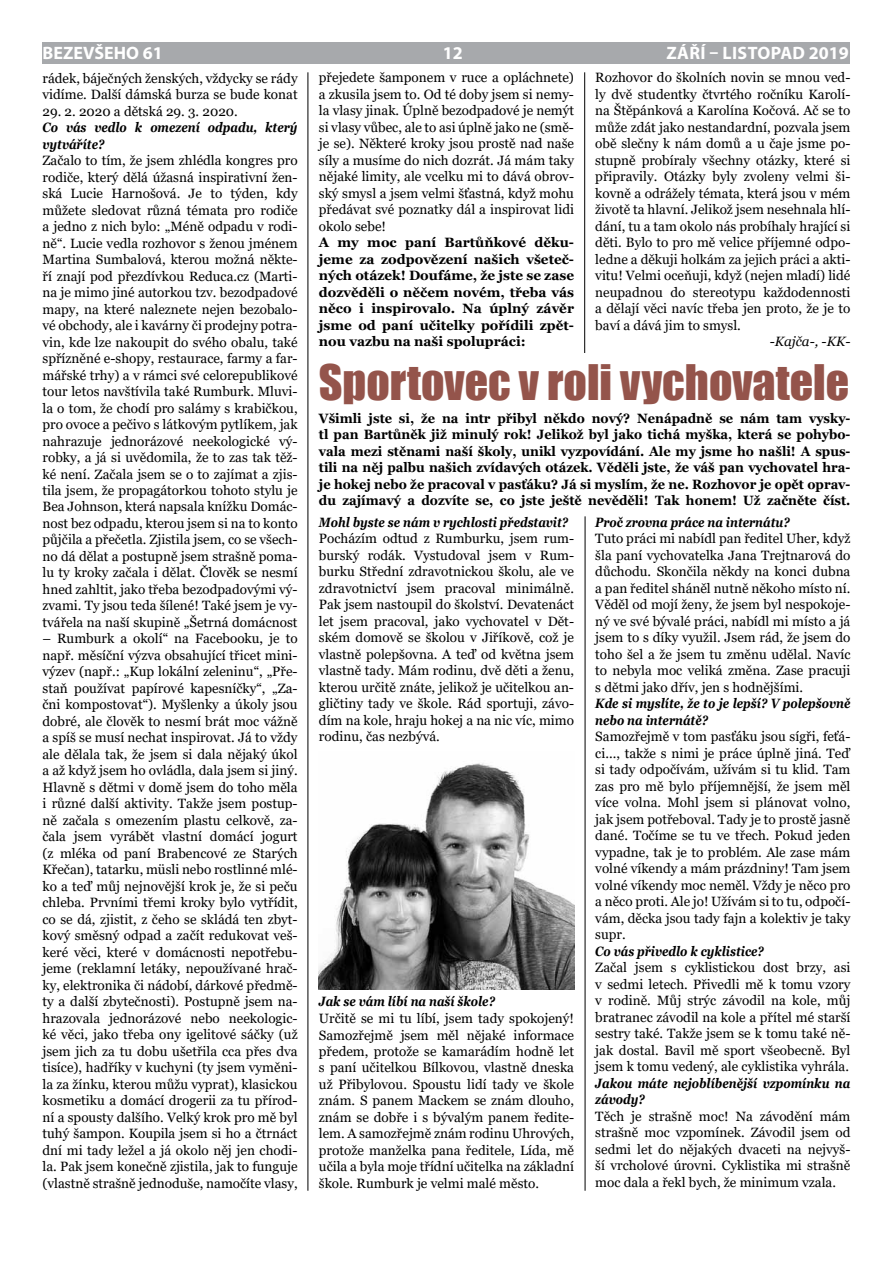
<style>
.page{position:relative;width:893px;height:1263px;background:#fff}
.page>*{position:absolute;margin:0;border:0;box-sizing:border-box;transform-origin:0 0}
.t1{font:45px "Impact";color:#94544b}
.t2{font:700 18px "Myriad Pro";letter-spacing:.02em;color:#fff}
.t3{font:700 18px "Myriad Pro";color:#fff}
.t4{font:13.5px/16.5px "Georgia";color:#000;text-align:justify}
.t5{font:700 13.5px/16.5px "Georgia";color:#000;text-align:justify;scale:.95 1}
.t6{font:italic 700 13.5px/16.5px "Georgia";color:#000;scale:.85 1}
.t7{font:700 13.5px/16.5px "Georgia";color:#000;text-align:justify}
.t8{font:italic 13.5px "Georgia";color:#000}
</style>
<div class="page">
<div style="left:43px;top:43px;width:807px;height:21px;background:#a7a9ac"></div>
<img style="left:319px;top:763px;width:255px;height:227px">
<hr style="left:308px;top:72px;width:1px;height:1119px;background:#000">
<hr style="left:585px;top:516px;width:1px;height:675px;background:#000">
<hr style="left:584px;top:72px;width:1px;height:281px;background:#000">
<h2 class="t3" style="left:43px;top:41px;width:122px">BEZEVŠEHO 61</h2>
<h2 class="t3" style="left:443px;top:41px;width:21px">12</h2>
<h2 class="t2" style="left:666px;top:41px;width:184px">ZÁŘÍ – LISTOPAD 2019</h2>
<p class="t4" style="left:43px;top:70px;width:257px">rádek, báječných ženských, vždycky se rády vidíme. Další dámská burza se bude konat</p>
<p class="t4" style="left:43px;top:103px;width:197px">29. 2. 2020 a dětská 29. 3. 2020.</p>
<p class="t6" style="left:43px;top:119px;width:302px">Co vás vedlo k omezení odpadu, který vytváříte?</p>
<p class="t4" style="left:43px;top:152px;width:257px">Začalo to tím, že jsem zhlédla kongres pro rodiče, který dělá úžasná inspirativní žen&shy;ská Lucie Harnošová. Je to týden, kdy můžete sledovat různá témata pro rodiče a jedno z nich bylo: „Méně odpadu v rodi&shy;ně“. Lucie vedla rozhovor s ženou jménem Martina Sumbalová, kterou možná někte&shy;ří znají pod přezdívkou Reduca.cz (Marti&shy;na je mimo jiné autorkou tzv. bezodpadové mapy, na které naleznete nejen bezobalo&shy;vé obchody, ale i kavárny či prodejny potra&shy;vin, kde lze nakoupit do svého obalu, také spřízněné e-shopy, restaurace, farmy a far&shy;mářské trhy) a v rámci své celorepublikové tour letos navštívila také Rumburk. Mluvi&shy;la o tom, že chodí pro salámy s krabičkou, pro ovoce a pečivo s látkovým pytlíkem, jak nahrazuje jednorázové neekologické vý&shy;robky, a já si uvědomila, že to zas tak těž&shy;ké není. Začala jsem se o to zajímat a zjis&shy;tila jsem, že propagátorkou tohoto stylu je Bea Johnson, která napsala knížku Domác&shy;nost bez odpadu, kterou jsem si na to konto půjčila a přečetla. Zjistila jsem, co se všech&shy;no dá dělat a postupně jsem strašně poma&shy;lu ty kroky začala i dělat. Člověk se nesmí hned zahltit, jako třeba bezodpadovými vý&shy;zvami. Ty jsou teda šílené! Také jsem je vy&shy;tvářela na naší skupině „Šetrná domácnost</p>
<p class="t4" style="left:43px;top:631px;width:257px">– Rumburk a okolí“ na Facebooku, je to např. měsíční výzva obsahující třicet mini&shy;výzev (např.: „Kup lokální zeleninu“, „Pře&shy;staň používat papírové kapesníčky“, „Za&shy;čni kompostovat“). Myšlenky a úkoly jsou dobré, ale člověk to nesmí brát moc vážně a spíš se musí nechat inspirovat. Já to vždy ale dělala tak, že jsem si dala nějaký úkol a až když jsem ho ovládla, dala jsem si jiný.<br>Hlavně s dětmi v domě jsem do toho měla i různé další aktivity. Takže jsem postup&shy;ně začala s omezením plastu celkově, za&shy;čala jsem vyrábět vlastní domácí jogurt (z mléka od paní Brabencové ze Starých Křečan), tatarku, müsli nebo rostlinné mlé&shy;ko a teď můj nejnovější krok je, že si peču chleba. Prvními třemi kroky bylo vytřídit, co se dá, zjistit, z čeho se skládá ten zbyt&shy;kový směsný odpad a začít redukovat veš&shy;keré věci, které v domácnosti nepotřebu&shy;jeme (reklamní letáky, nepoužívané hrač&shy;ky, elektronika či nádobí, dárkové předmě&shy;ty a další zbytečnosti). Postupně jsem na&shy;hrazovala jednorázové nebo neekologic&shy;ké věci, jako třeba ony igelitové sáčky (už jsem jich za tu dobu ušetřila cca přes dva tisíce), hadříky v kuchyni (ty jsem vyměni&shy;la za žínku, kterou můžu vyprat), klasickou kosmetiku a domácí drogerii za tu přírod&shy;ní a spousty dalšího. Velký krok pro mě byl tuhý šampon. Koupila jsem si ho a čtrnáct dní mi tady ležel a já okolo něj jen chodi&shy;la. Pak jsem konečně zjistila, jak to funguje (vlastně strašně jednoduše, namočíte vlasy,</p>
<p class="t4" style="left:595px;top:70px;width:257px">Rozhovor do školních novin se mnou ved&shy;ly dvě studentky čtvrtého ročníku Karolí&shy;na Štěpánková a Karolína Kočová. Ač se to může zdát jako nestandardní, pozvala jsem obě slečny k nám domů a u čaje jsme po&shy;stupně probíraly všechny otázky, které si připravily. Otázky byly zvoleny velmi ši&shy;kovně a odrážely témata, která jsou v mém životě ta hlavní. Jelikož jsem nesehnala hlí&shy;dání, tu a tam okolo nás probíhaly hrající si děti. Bylo to pro mě velice příjemné odpo&shy;ledne a děkuji holkám za jejich práci a akti&shy;vitu! Velmi oceňuji, když (nejen mladí) lidé neupadnou do stereotypu každodennosti a dělají věci navíc třeba jen proto, že je to baví a dává jim to smysl.</p>
<p class="t8" style="left:770px;top:333px;width:82px">-Kajča-, -KK-</p>
<p class="t4" style="left:319px;top:70px;width:257px">přejedete šamponem v ruce a opláchnete) a zkusila jsem to. Od té doby jsem si nemy&shy;la vlasy jinak. Úplně bezodpadové je nemýt si vlasy vůbec, ale to asi úplně jako ne (smě&shy;je se). Některé kroky jsou prostě nad naše síly a musíme do nich dozrát. Já mám taky nějaké limity, ale vcelku mi to dává obrov&shy;ský smysl a jsem velmi šťastná, když mohu předávat své poznatky dál a inspirovat lidi okolo sebe!</p>
<p class="t7" style="left:319px;top:234px;width:257px">A my moc paní Bartůňkové děku&shy;jeme za zodpovězení našich všeteč&shy;ných otázek! Doufáme, že jste se zase dozvěděli o něčem novém, třeba vás něco i inspirovalo. Na úplný závěr jsme od paní učitelky pořídili zpět&shy;nou vazbu na naši spolupráci:</p>
<h1 class="t1" style="left:319px;top:347px;width:532px">Sportovec v roli vychovatele</h1>
<p class="t5" style="left:319px;top:410px;width:561px">Všimli jste si, že na intr přibyl někdo nový? Nenápadně se nám tam vysky&shy;tl pan Bartůněk již minulý rok! Jelikož byl jako tichá myška, která se pohybo&shy;vala mezi stěnami naší školy, unikl vyzpovídání. Ale my jsme ho našli! A spus&shy;tili na něj palbu našich zvídavých otázek. Věděli jste, že váš pan vychovatel hra&shy;je hokej nebo že pracoval v pasťáku? Já si myslím, že ne. Rozhovor je opět oprav&shy;du zajímavý a dozvíte se, co jste ještě nevěděli! Tak honem! Už začněte číst.</p>
<p class="t6" style="left:319px;top:514px;width:295px">Mohl byste se nám v rychlosti představit?</p>
<p class="t4" style="left:319px;top:530px;width:257px">Pocházím odtud z Rumburku, jsem rum&shy;burský rodák. Vystudoval jsem v Rum&shy;burku Střední zdravotnickou školu, ale ve zdravotnictví jsem pracoval minimálně.<br>Pak jsem nastoupil do školství. Devatenáct let jsem pracoval, jako vychovatel v Dět&shy;ském domově se školou v Jiříkově, což je vlastně polepšovna. A teď od května jsem vlastně tady. Mám rodinu, dvě děti a ženu, kterou určitě znáte, jelikož je učitelkou an&shy;gličtiny tady ve škole. Rád sportuji, závo&shy;dím na kole, hraju hokej a na nic víc, mimo rodinu, čas nezbývá.</p>
<p class="t6" style="left:595px;top:514px;width:230px">Proč zrovna práce na internátu?</p>
<p class="t4" style="left:595px;top:530px;width:257px">Tuto práci mi nabídl pan ředitel Uher, když šla paní vychovatelka Jana Trejtnarová do důchodu. Skončila někdy na konci dubna a pan ředitel sháněl nutně někoho místo ní.<br>Věděl od mojí ženy, že jsem byl nespokoje&shy;ný ve své bývalé práci, nabídl mi místo a já jsem to s díky využil. Jsem rád, že jsem do toho šel a že jsem tu změnu udělal. Navíc to nebyla moc veliká změna. Zase pracuji s dětmi jako dřív, jen s hodnějšími.</p>
<p class="t6" style="left:595px;top:695px;width:302px">Kde si myslíte, že to je lepší? V polepšovně nebo na internátě?</p>
<p class="t4" style="left:595px;top:728px;width:257px">Samozřejmě v tom pasťáku jsou sígři, feťá&shy;ci..., takže s nimi je práce úplně jiná. Teď si tady odpočívám, užívám si tu klid. Tam zas pro mě bylo příjemnější, že jsem měl více volna. Mohl jsem si plánovat volno, jak jsem potřeboval. Tady je to prostě jasně dané. Točíme se tu ve třech. Pokud jeden vypadne, tak je to problém. Ale zase mám volné víkendy a mám prázdniny! Tam jsem volné víkendy moc neměl. Vždy je něco pro a něco proti. Ale jo! Užívám si to tu, odpočí&shy;vám, děcka jsou tady fajn a kolektiv je taky supr.</p>
<p class="t6" style="left:595px;top:943px;width:200px">Co vás přivedlo k cyklistice?</p>
<p class="t4" style="left:595px;top:959px;width:257px">Začal jsem s cyklistickou dost brzy, asi v sedmi letech. Přivedli mě k tomu vzory v rodině. Můj strýc závodil na kole, můj bratranec závodil na kole a přítel mé starší sestry také. Takže jsem se k tomu také ně&shy;jak dostal. Bavil mě sport všeobecně. Byl jsem k tomu vedený, ale cyklistika vyhrála.</p>
<p class="t6" style="left:595px;top:1075px;width:302px">Jakou máte nejoblíbenější vzpomínku na závody?</p>
<p class="t4" style="left:595px;top:1108px;width:257px">Těch je strašně moc! Na závodění mám strašně moc vzpomínek. Závodil jsem od sedmi let do nějakých dvaceti na nejvyš&shy;ší vrcholové úrovni. Cyklistika mi strašně moc dala a řekl bych, že minimum vzala.</p>
<p class="t6" style="left:319px;top:993px;width:209px">Jak se vám líbí na naší škole?</p>
<p class="t4" style="left:319px;top:1010px;width:257px">Určitě se mi tu líbí, jsem tady spokojený!<br>Samozřejmě jsem měl nějaké informace předem, protože se kamarádím hodně let s paní učitelkou Bílkovou, vlastně dneska už Přibylovou. Spoustu lidí tady ve škole znám. S panem Mackem se znám dlouho, znám se dobře i s bývalým panem ředite&shy;lem. A samozřejmě znám rodinu Uhrových, protože manželka pana ředitele, Lída, mě učila a byla moje třídní učitelka na základní škole. Rumburk je velmi malé město.</p>
</div>
